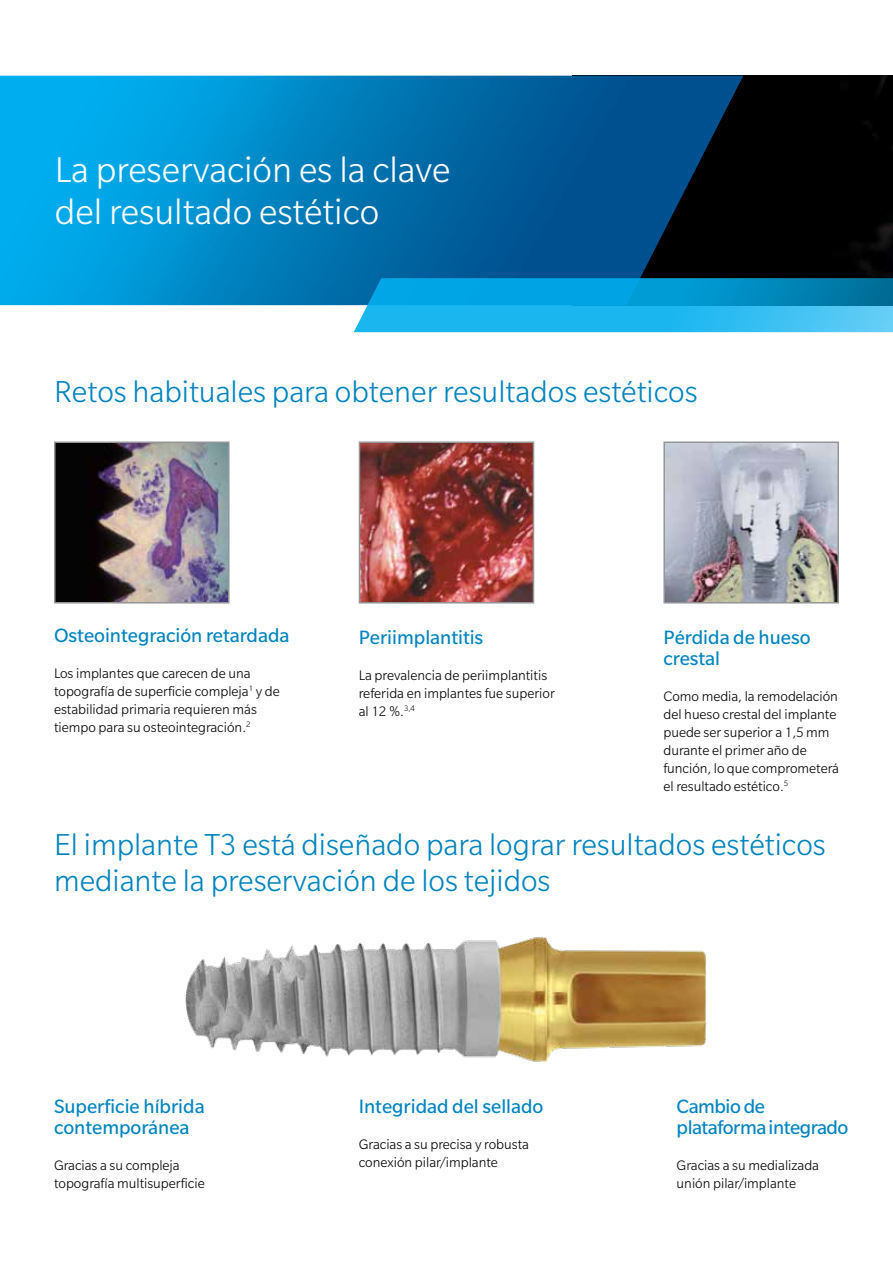
<style>
.page{position:relative;width:893px;height:1263px;background:#fff}
.page>*{position:absolute;margin:0;border:0;box-sizing:border-box;transform-origin:0 0}
.t1{font:300 39px/42px "Slate Pro";color:#fff}
.t2{font:300 33px/36px "Slate Pro";color:#0083bf}
.t3{font:21px/21px "Slate Pro";color:#0083bf}
.t4{font:21px/21px "Slate Pro";letter-spacing:-.02em;color:#0083bf}
.t5{font:300 15px/18px "Slate Pro";color:#000}
</style>
<div class="page">
<img style="left:185px;top:937px;width:522px;height:125px">
<img style="left:57px;top:444px;width:170px;height:156px">
<div style="left:54px;top:441px;width:176px;height:162px;border:2px solid #939598"></div>
<img style="left:666px;top:444px;width:170px;height:156px">
<div style="left:663px;top:441px;width:176px;height:162px;border:2px solid #939598"></div>
<img style="left:362px;top:444px;width:169px;height:156px">
<div style="left:359px;top:441px;width:175px;height:162px;border:2px solid #939598"></div>
<div style="left:743px;top:76px;width:150px;height:202px;background:#000"></div>
<svg style="left:0;top:76px;width:743px;height:229px;background:#0073ad"></svg>
<svg style="left:354px;top:278px;width:539px;height:54px;background:#15a7df"></svg>
<h1 class="t1" style="left:55px;top:149px;width:397px">La preservación es la clave del resultado estético</h1>
<h2 class="t2" style="left:54px;top:374px;width:645px">Retos habituales para obtener resultados estéticos</h2>
<h3 class="t3" style="left:54px;top:625px;width:237px">Osteointegración retardada</h3>
<p class="t5" style="left:54px;top:664px;width:227px">Los implantes que carecen de una topografía de superficie compleja<sup>1</sup> y de estabilidad primaria requieren más tiempo para su osteointegración.<sup>2</sup></p>
<h3 class="t3" style="left:359px;top:627px;width:126px">Periimplantitis</h3>
<p class="t5" style="left:359px;top:666px;width:198px">La prevalencia de periimplantitis referida en implantes fue superior al 12 %.<sup>3,4</sup></p>
<h3 class="t3" style="left:663px;top:627px;width:149px">Pérdida de hueso crestal</h3>
<p class="t5" style="left:663px;top:687px;width:177px">Como media, la remodelación del hueso crestal del implante puede ser superior a 1,5 mm durante el primer año de función, lo que comprometerá el resultado estético.<sup>5</sup></p>
<h2 class="t2" style="left:54px;top:827px;width:773px">El implante T3 está diseñado para lograr resultados estéticos mediante la preservación de los tejidos</h2>
<h3 class="t3" style="left:54px;top:1095px;width:152px">Superficie híbrida contemporánea</h3>
<p class="t5" style="left:54px;top:1156px;width:152px">Gracias a su compleja topografía multisuperficie</p>
<h3 class="t3" style="left:359px;top:1095px;width:186px">Integridad del sellado</h3>
<p class="t5" style="left:359px;top:1135px;width:172px">Gracias a su precisa y robusta conexión pilar/implante</p>
<h3 class="t4" style="left:677px;top:1095px;width:173px">Cambio de plataforma integrado</h3>
<p class="t5" style="left:677px;top:1156px;width:144px">Gracias a su medializada unión pilar/implante</p>
</div>
